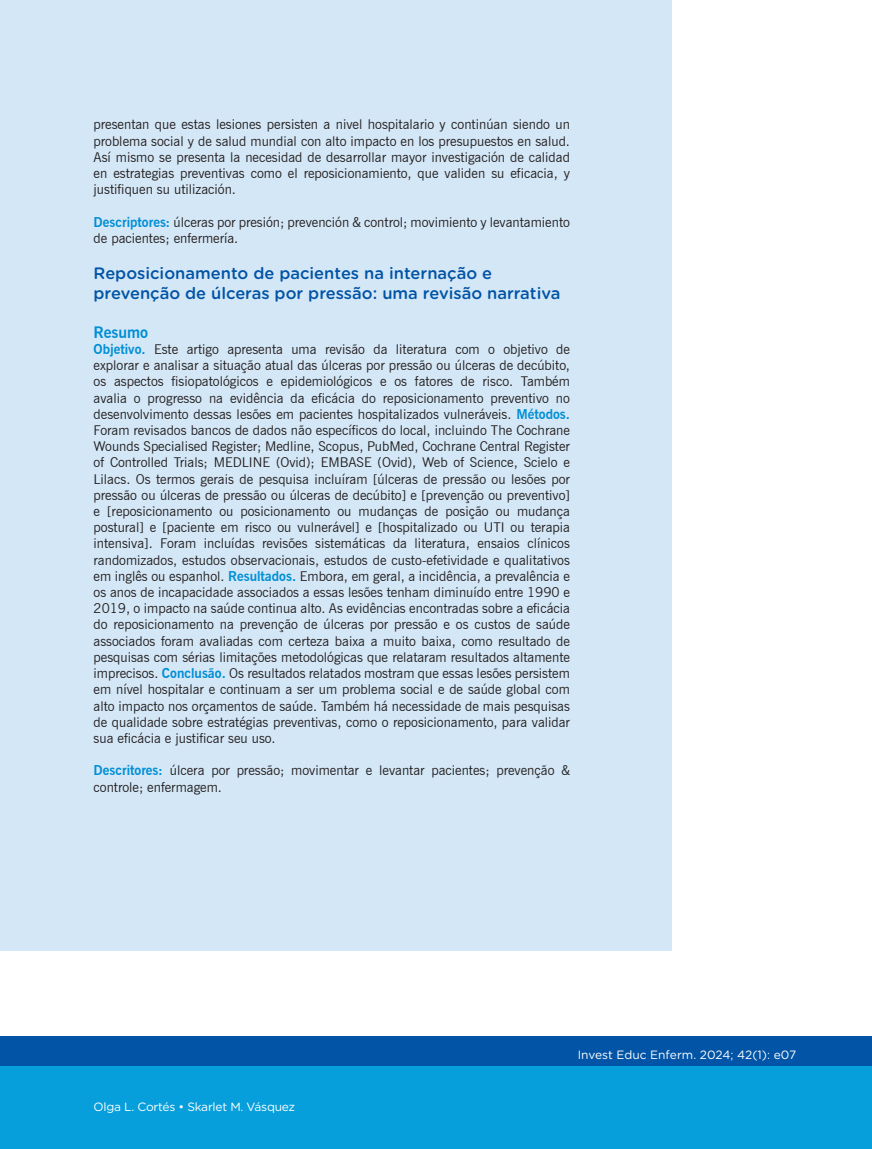
<style>
.page{position:relative;width:872px;height:1149px;background:#fff}
.page>*{position:absolute;margin:0;border:0;box-sizing:border-box;transform-origin:0 0}
.t1{font:500 16.5px/19.8px "Gotham Rounded";color:#0154a6}
.t2{font:700 15.75px "News Gothic BT";color:#008fd5}
.t3{font:13.5px/16.2px "News Gothic BT";color:#231f20;text-align:justify}
.t4{font:12px "Gotham Rounded";color:#fff}
.t5{font:12px "Gotham Rounded";letter-spacing:-.02em;color:#fff}
.s1{font-weight:700;color:#008fd5}
</style>
<div class="page">
<div style="left:0;top:1035px;width:872px;height:113px;background:#0154a6"></div>
<div style="left:0;top:1065px;width:872px;height:83px;background:#069edb"></div>
<div style="left:0;top:0;width:671px;height:950px;background:#d4e7f6"></div>
<p class="t3" style="left:94px;top:116px;width:478px">presentan que estas lesiones persisten a nivel hospitalario y continúan siendo un problema social y de salud mundial con alto impacto en los presupuestos en salud.<br>Así mismo se presenta la necesidad de desarrollar mayor investigación de calidad en estrategias preventivas como el reposicionamiento, que validen su eficacia, y justifiquen su utilización.</p>
<p class="t3" style="left:94px;top:214px;width:478px"><span class="s1">Descriptores:</span> úlceras por presión; prevención &amp; control; movimiento y levantamiento de pacientes; enfermería.</p>
<p class="t1" style="left:94px;top:262px;width:468px">Reposicionamento de pacientes na internação e prevenção de úlceras por pressão: uma revisão narrativa</p>
<p class="t2" style="left:94px;top:322px;width:56px">Resumo</p>
<p class="t3" style="left:94px;top:341px;width:478px"><span class="s1">Objetivo.</span> Este artigo apresenta uma revisão da literatura com o objetivo de explorar e analisar a situação atual das úlceras por pressão ou úlceras de decúbito, os aspectos fisiopatológicos e epidemiológicos e os fatores de risco. Também avalia o progresso na evidência da eficácia do reposicionamento preventivo no desenvolvimento dessas lesões em pacientes hospitalizados vulneráveis. <span class="s1">Métodos.<br></span>Foram revisados bancos de dados não específicos do local, incluindo The Cochrane Wounds Specialised Register; Medline, Scopus, PubMed, Cochrane Central Register of Controlled Trials; MEDLINE (Ovid); EMBASE (Ovid), Web of Science, Scielo e Lilacs. Os termos gerais de pesquisa incluíram [úlceras de pressão ou lesões por pressão ou úlceras de pressão ou úlceras de decúbito] e [prevenção ou preventivo] e [reposicionamento ou posicionamento ou mudanças de posição ou mudança postural] e [paciente em risco ou vulnerável] e [hospitalizado ou UTI ou terapia intensiva]. Foram incluídas revisões sistemáticas da literatura, ensaios clínicos randomizados, estudos observacionais, estudos de custo-efetividade e qualitativos em inglês ou espanhol. <span class="s1">Resultados.</span> Embora, em geral, a incidência, a prevalência e os anos de incapacidade associados a essas lesões tenham diminuído entre 1990 e 2019, o impacto na saúde continua alto. As evidências encontradas sobre a eficácia do reposicionamento na prevenção de úlceras por pressão e os custos de saúde associados foram avaliadas com certeza baixa a muito baixa, como resultado de pesquisas com sérias limitações metodológicas que relataram resultados altamente imprecisos. <span class="s1">Conclusão.</span> Os resultados relatados mostram que essas lesões persistem em nível hospitalar e continuam a ser um problema social e de saúde global com alto impacto nos orçamentos de saúde. Também há necessidade de mais pesquisas de qualidade sobre estratégias preventivas, como o reposicionamento, para validar sua eficácia e justificar seu uso.</p>
<p class="t3" style="left:94px;top:762px;width:478px"><span class="s1">Descritores:</span> úlcera por pressão; movimentar e levantar pacientes; prevenção &amp; controle; enfermagem.</p>
<p class="t5" style="left:94px;top:1098px;width:203px">Olga L. Cortés • Skarlet M. Vásquez</p>
<p class="t4" style="left:577px;top:1045px;width:220px">Invest Educ Enferm. 2024; 42(1): e07</p>
</div>
